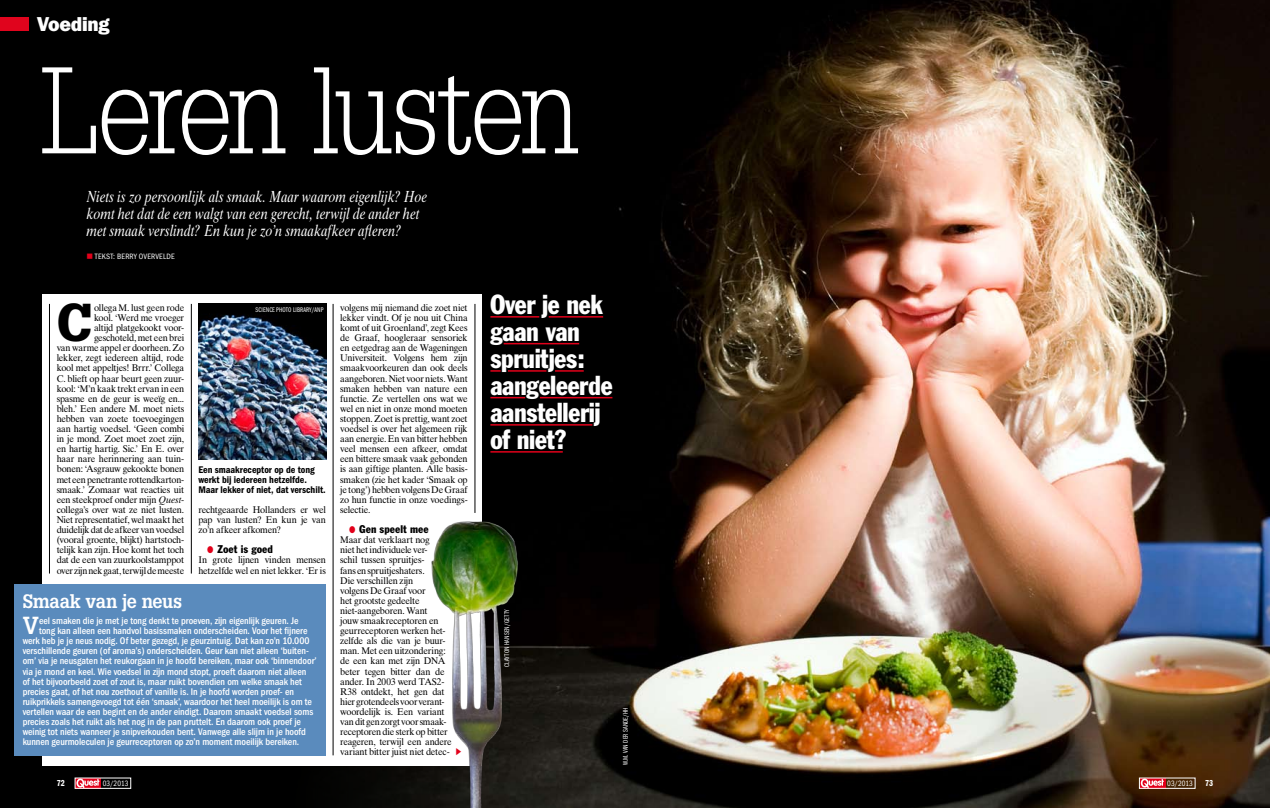
<style>
.page{position:relative;width:1270px;height:808px;background:#000}
.page>*{position:absolute;margin:0;border:0;box-sizing:border-box;transform-origin:0 0}
.t1{font:300 120px "Glypha";letter-spacing:-.04em;color:#fff;scale:.9 1}
.t2{font:900 52px "Glypha";color:#000;scale:.95 1}
.t3{font:condensed 27px/27px "Franklin Gothic";letter-spacing:-.01em;color:#fff;scale:.95 1}
.t4{font:700 24.1px "Glypha";color:#fff;scale:.9 1}
.t5{font:800 20px "Franklin Gothic IT Cby BT";letter-spacing:-.01em;color:#fff;scale:.95 1}
.t6{font:700 19px "Glypha";letter-spacing:-.02em;color:#fff;scale:.95 1}
.t7{font:italic 16px/17px "Times Ten LT";letter-spacing:-.005em;color:#fff;scale:.8 1}
.t8{font:condensed 11px "Franklin Gothic BT";letter-spacing:.005em;color:#000}
.t9{font:500 condensed 10px "Franklin Gothic";letter-spacing:-.005em;color:#fff}
.t10{font:600 condensed 10px/10.1px "Franklin Gothic";letter-spacing:-.005em;color:#000}
.t11{font:9.7px/10.1px "Times Ten LT";letter-spacing:-.025em;color:#000;text-align:justify;scale:.95 1}
.t12{font:9.7px "Zapf Essentials LT Markers";color:#e2001a;scale:.95 1}
.t13{font:600 condensed 9px "Franklin Gothic";color:#fff;scale:.9 1}
.t14{font:condensed 8px "Franklin Gothic";letter-spacing:.015em;color:#fff}
.t15{font:condensed 8px "Franklin Gothic";letter-spacing:.015em;color:#fff;scale:.9 1}
.t16{font:7px "Franklin Gothic Book Cmpr";letter-spacing:.015em;color:#fff}
.s1{font-family:"Zapf Essentials LT Markers";font-stretch:normal;color:#e2001a}
.s2{font-style:italic}
.s3{font-family:"Zapf Essentials LT Markers";font-stretch:normal;font-size:9.7px;color:#e2001a}
</style>
<div class="page">
<img style="left:286px;top:0;width:984px;height:808px">
<div style="left:43px;top:293px;width:439px;height:472px;background:#fff"></div>
<img style="left:198px;top:304px;width:128px;height:156px">
<img style="left:363px;top:512px;width:219px;height:296px">
<div style="left:14px;top:584px;width:312px;height:171px;background:#5a8bbd"></div>
<div style="left:0;top:17px;width:28px;height:14px;background:#e0041d"></div>
<svg style="left:1140px;top:778px;width:25px;height:10px"></svg>
<svg style="left:1141px;top:780px;width:23px;height:6px"></svg>
<svg style="left:99px;top:780px;width:2px;height:6px"></svg>
<svg style="left:77px;top:780px;width:22px;height:6px"></svg>
<hr style="left:490px;top:316px;width:49px;height:2px;background:#e2001a">
<hr style="left:504px;top:343px;width:75px;height:1px;background:#e2001a">
<svg style="left:490px;top:370px;width:11px;height:2px"></svg>
<hr style="left:490px;top:397px;width:35px;height:1px;background:#e2001a">
<hr style="left:490px;top:424px;width:102px;height:2px;background:#e2001a">
<hr style="left:490px;top:451px;width:73px;height:2px;background:#e2001a">
<hr style="left:540px;top:397px;width:72px;height:1px;background:#e2001a">
<hr style="left:508px;top:370px;width:38px;height:2px;background:#e2001a">
<hr style="left:555px;top:370px;width:29px;height:2px;background:#e2001a">
<hr style="left:549px;top:316px;width:54px;height:2px;background:#e2001a">
<hr style="left:49px;top:304px;width:1px;height:269px;background:#000">
<hr style="left:191px;top:304px;width:1px;height:269px;background:#000">
<hr style="left:333px;top:304px;width:1px;height:451px;background:#000">
<hr style="left:475px;top:304px;width:1px;height:209px;background:#000">
<h3 class="t5" style="left:37px;top:11px;width:78px">Voeding</h3>
<h1 class="t1" style="left:40px;top:43px;width:602px">Leren lusten</h1>
<h3 class="t7" style="left:86px;top:188px;width:427px">Niets is zo persoonlijk als smaak. Maar waarom eigenlijk? Hoe komt het dat de een walgt van een gerecht, terwijl de ander het met smaak verslindt? En kun je zo’n smaakafkeer afleren?</h3>
<p class="t14" style="left:86px;top:252px;width:90px"><span class="s1">7</span> TEKST: BERRY OVERVELDE</p>
<h2 class="t2" style="left:57px;top:291px;width:39px">C</h2>
<p class="t11" style="left:57px;top:302px;width:136px;text-align:right">ollega M. lust geen rode<br>kool. ‘Werd me vroeger<br>altijd platgekookt voor&shy;geschoteld, met een brei<br>van warme appel er doorheen. Zo lekker, zegt iedereen altijd, rode kool met appeltjes! Brrr.’ Collega<br>C. blieft op haar beurt geen zuur&shy;kool: ‘M’n kaak trekt ervan in een spasme en de geur is weeïg en... bleh.’ Een andere M. moet niets hebben van zoete toevoegingen aan hartig voedsel. ‘Geen combi in je mond. Zoet moet zoet zijn, en hartig hartig. Sic.’ En E. over haar nare herinnering aan tuin&shy;bonen: ‘Asgrauw gekookte bonen met een penetrante rottendkarton&shy;smaak.’ Zomaar wat reacties uit een steekproef onder mijn <span class="s2">Quest&shy;</span>collega’s over wat ze niet lusten.<br>Niet representatief, wel maakt het duidelijk dat de afkeer van voedsel (vooral groente, blijkt) hartstoch&shy;telijk kan zijn. Hoe komt het toch dat de een van zuurkoolstamppot over zijn nek gaat, terwijl de meeste</p>
<p class="t16" style="left:256px;top:305px;width:69px">SCIENCE PHOTO LIBRARY/AN P</p>
<p class="t10" style="left:198px;top:464px;width:129px">Een smaakreceptor op de tong werkt bij iedereen hetzelfde.<br>Maar lekker of niet, dat verschilt.</p>
<p class="t11" style="left:198px;top:504px;width:136px">rechtgeaarde Hollanders er wel pap van lusten? En kun je van zo’n afkeer afkomen?</p>
<p class="t8" style="left:207px;top:542px;width:68px"><span class="s3">A</span> Zoet is goed</p>
<p class="t11" style="left:198px;top:555px;width:136px">In grote lijnen vinden mensen hetzelfde wel en niet lekker. ‘Er is</p>
<h3 class="t6" style="left:23px;top:589px;width:169px">Smaak van je neus</h3>
<h3 class="t4" style="left:23px;top:611px;width:19px">V</h3>
<p class="t9" style="left:39px;top:615px;width:261px">eel smaken die je met je tong denkt te proeven, zijn eigenlijk geuren. Je</p>
<p class="t9" style="left:39px;top:625px;width:270px">tong kan alleen een handvol basissmaken onderscheiden. Voor het fijnere</p>
<p class="t9" style="left:23px;top:635px;width:288px">werk heb je je neus nodig. Of beter gezegd, je geurzintuig. Dat kan zo’n 10.000</p>
<p class="t9" style="left:23px;top:645px;width:288px">verschillende geuren (of aroma’s) onderscheiden. Geur kan niet alleen ‘buiten-</p>
<p class="t9" style="left:23px;top:655px;width:296px">om’ via je neusgaten het reukorgaan in je hoofd bereiken, maar ook ‘binnendoor’</p>
<p class="t9" style="left:23px;top:665px;width:285px">via je mond en keel. Wie voedsel in zijn mond stopt, proeft daarom niet alleen</p>
<p class="t9" style="left:23px;top:676px;width:281px">of het bijvoorbeeld zoet of zout is, maar ruikt bovendien om welke smaak het</p>
<p class="t9" style="left:23px;top:686px;width:273px">precies gaat, of het nou zoethout of vanille is. In je hoofd worden proef- en</p>
<p class="t9" style="left:23px;top:696px;width:291px">ruikprikkels samengevoegd tot één ‘smaak’, waardoor het heel moeilijk is om te</p>
<p class="t9" style="left:23px;top:706px;width:292px">vertellen waar de een begint en de ander eindigt. Daarom smaakt voedsel soms</p>
<p class="t9" style="left:23px;top:716px;width:280px">precies zoals het ruikt als het nog in de pan pruttelt. En daarom ook proef je</p>
<p class="t9" style="left:23px;top:726px;width:285px">weinig tot niets wanneer je snipverkouden bent. Vanwege alle slijm in je hoofd</p>
<p class="t9" style="left:23px;top:736px;width:278px">kunnen geurmoleculen je geurreceptoren op zo’n moment moeilijk bereiken.</p>
<p class="t11" style="left:340px;top:302px;width:136px">volgens mij niemand die zoet niet lekker vindt. Of je nou uit China komt of uit Groenland’, zegt Kees de Graaf, hoogleraar sensoriek en eetgedrag aan de Wageningen Universiteit. Volgens hem zijn smaakvoorkeuren dan ook deels aangeboren. Niet voor niets. Want smaken hebben van nature een functie. Ze vertellen ons wat we wel en niet in onze mond moeten stoppen. Zoet is prettig, want zoet voedsel is over het algemeen rijk aan energie. En van bitter hebben veel mensen een afkeer, omdat een bittere smaak vaak gebonden is aan giftige planten. Alle basis&shy;smaken (zie het kader ‘Smaak op je tong’) hebben volgens De Graaf zo hun functie in onze voedings&shy;selectie.</p>
<p class="t8" style="left:349px;top:522px;width:81px"><span class="s3">A</span> Gen speelt mee</p>
<p class="t11" style="left:340px;top:535px;width:119px;text-align:left">Maar dat verklaart nog<br>niet het individuele ver-<br>schil tussen spruitjes-<br>fans en spruitjeshaters.<br>Die verschillen zijn<br>volgens De Graaf voor<br>het grootste gedeelte niet-aangeboren. Want<br>jouw smaakreceptoren en geurreceptoren werken het&shy;zelfde als die van je buur&shy;man. Met een uitzondering: de een kan met zijn DNA beter tegen bitter dan de ander. In 2003 werd TAS2-<br>R38 ontdekt, het gen dat hier grotendeels voor verant&shy;woordelijk is. Een variant van dit gen zorgt voor smaak&shy;receptoren die sterk op bitter reageren, terwijl een andere variant bitter juist niet detec-</p>
<p class="t12" style="left:455px;top:746px;width:8px">0</p>
<h3 class="t3" style="left:490px;top:291px;width:130px">Over je nek gaan van spruitjes: aangeleerde aanstellerij of niet?</h3>
<p class="t16" style="left:503px;top:667px;width:59px;rotate:-90deg">CLAYTON HANSEN/GETTY</p>
<p class="t16" style="left:622px;top:765px;width:59px;rotate:-90deg">W.M. VAN DER SANDE/HH</p>
<p class="t13" style="left:57px;top:777px;width:11px">72</p>
<p class="t15" style="left:103px;top:778px;width:30px">03/2013</p>
<p class="t15" style="left:1167px;top:778px;width:30px">03/2013</p>
<p class="t13" style="left:1205px;top:777px;width:11px">73</p>
</div>
